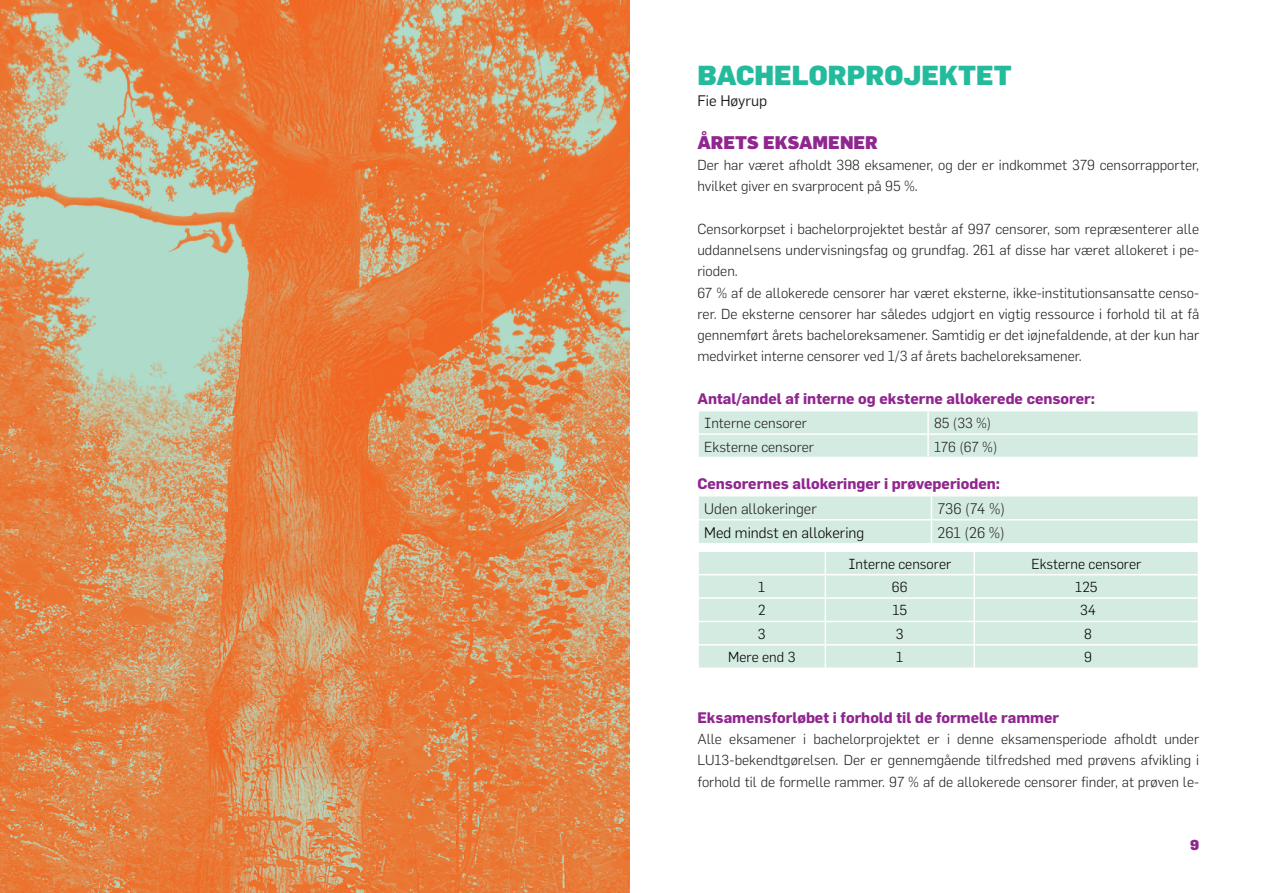
<style>
.page{position:relative;width:1263px;height:893px;background:#fff}
.page>*{position:absolute;margin:0;border:0;box-sizing:border-box;transform-origin:0 0}
.MR_1{font:900 27px "Flama";color:#24bb9d}
.MR_2{font:900 18px "Flama";color:#90268f}
.MR_3{font:700 15px "Flama";color:#90268f}
.t1{font:300 15px "Flama";color:#231f20}
.t2{font:300 15px "Flama";color:#000}
.Forfatter{font:15px "Flama";color:#231f20}
.Brød{font:300 14.25px/21.3px "Flama";color:#231f20;text-align:justify}
.t3{font:300 14.25px "Flama";color:#000}
.Brødtekst1{font:300 14.25px "Flama";color:#231f20}
.t4{font:900 14.25px "Flama";color:#90268f}
</style>
<div class="page">
<svg style="left:698px;top:411px;width:500px;height:46px"></svg>
<svg style="left:698px;top:496px;width:500px;height:47px"></svg>
<div style="left:699px;top:552px;width:499px;height:22px;background:#d4ebe2"></div>
<div style="left:699px;top:575px;width:499px;height:92px;background:#d4ebe2"></div>
<hr style="left:973px;top:552px;width:2px;height:22px;background:#fff">
<hr style="left:973px;top:575px;width:2px;height:22px;background:#fff">
<hr style="left:697px;top:597px;width:128px;height:2px;background:#fff">
<hr style="left:825px;top:597px;width:149px;height:2px;background:#fff">
<hr style="left:974px;top:597px;width:225px;height:2px;background:#fff">
<hr style="left:973px;top:599px;width:2px;height:22px;background:#fff">
<hr style="left:697px;top:621px;width:128px;height:1px;background:#fff">
<hr style="left:825px;top:621px;width:149px;height:1px;background:#fff">
<hr style="left:974px;top:621px;width:225px;height:1px;background:#fff">
<hr style="left:973px;top:622px;width:2px;height:22px;background:#fff">
<hr style="left:697px;top:644px;width:128px;height:2px;background:#fff">
<hr style="left:825px;top:644px;width:149px;height:2px;background:#fff">
<svg style="left:825px;top:552px;width:1px;height:115px"></svg>
<hr style="left:974px;top:644px;width:225px;height:2px;background:#fff">
<hr style="left:973px;top:646px;width:2px;height:21px;background:#fff">
<img style="left:0;top:0;width:629px;height:893px">
<p class="MR_1" style="left:697px;top:58px;width:316px">BACHELORPROJEKTET</p>
<p class="Forfatter" style="left:697px;top:92px;width:71px">Fie Høyrup</p>
<p class="MR_2" style="left:697px;top:131px;width:182px">ÅRETS EKSAMENER</p>
<p class="Brød" style="left:697px;top:154px;width:503px">Der har været afholdt 398 eksamener, og der er indkommet 379 censorrapporter, hvilket giver en svarprocent på 95 %.</p>
<p class="Brød" style="left:697px;top:218px;width:503px">Censorkorpset i bachelorprojektet består af 997 censorer, som repræsenterer alle uddannelsens undervisningsfag og grundfag. 261 af disse har været allokeret i pe&shy;rioden.</p>
<p class="Brød" style="left:697px;top:282px;width:503px">67 % af de allokerede censorer har været eksterne, ikke-institutionsansatte censo&shy;rer. De eksterne censorer har således udgjort en vigtig ressource i forhold til at få gennemført årets bacheloreksamener. Samtidig er det iøjnefaldende, at der kun har medvirket interne censorer ved 1/3 af årets bacheloreksamener.</p>
<p class="MR_3" style="left:697px;top:389px;width:399px">Antal/andel af interne og eksterne allokerede censorer:</p>
<p class="Brødtekst1" style="left:704px;top:415px;width:104px">Interne censorer</p>
<p class="Brødtekst1" style="left:934px;top:415px;width:59px">85 (33 %)</p>
<p class="Brødtekst1" style="left:704px;top:438px;width:112px">Eksterne censorer</p>
<p class="Brødtekst1" style="left:934px;top:438px;width:65px">176 (67 %)</p>
<p class="MR_3" style="left:697px;top:474px;width:304px">Censorernes allokeringer i prøveperioden:</p>
<p class="t1" style="left:704px;top:500px;width:114px">Uden allokeringer</p>
<p class="t1" style="left:937px;top:500px;width:69px">736 (74 %)</p>
<p class="t2" style="left:704px;top:524px;width:162px">Med mindst en allokering</p>
<p class="t1" style="left:937px;top:524px;width:69px">261 (26 %)</p>
<p class="t3" style="left:848px;top:555px;width:104px">Interne censorer</p>
<p class="t3" style="left:1031px;top:555px;width:112px">Eksterne censorer</p>
<p class="t3" style="left:758px;top:579px;width:9px">1</p>
<p class="t3" style="left:892px;top:579px;width:17px">66</p>
<p class="t3" style="left:1075px;top:579px;width:24px">125</p>
<p class="t3" style="left:758px;top:602px;width:9px">2</p>
<p class="t3" style="left:892px;top:602px;width:16px">15</p>
<p class="t3" style="left:1080px;top:602px;width:17px">34</p>
<p class="t3" style="left:758px;top:625px;width:9px">3</p>
<p class="t3" style="left:896px;top:625px;width:9px">3</p>
<p class="t3" style="left:1084px;top:625px;width:9px">8</p>
<p class="t3" style="left:728px;top:649px;width:69px">Mere end 3</p>
<p class="t3" style="left:896px;top:649px;width:9px">1</p>
<p class="t3" style="left:1084px;top:649px;width:9px">9</p>
<p class="MR_3" style="left:697px;top:708px;width:363px">Eksamensforløbet i forhold til de formelle rammer</p>
<p class="Brød" style="left:697px;top:728px;width:503px">Alle eksamener i bachelorprojektet er i denne eksamensperiode afholdt under LU13-bekendtgørelsen. Der er gennemgående tilfredshed med prøvens afvikling i forhold til de formelle rammer. 97 % af de allokerede censorer finder, at prøven le-</p>
<p class="t4" style="left:1190px;top:836px;width:10px">9</p>
</div>
